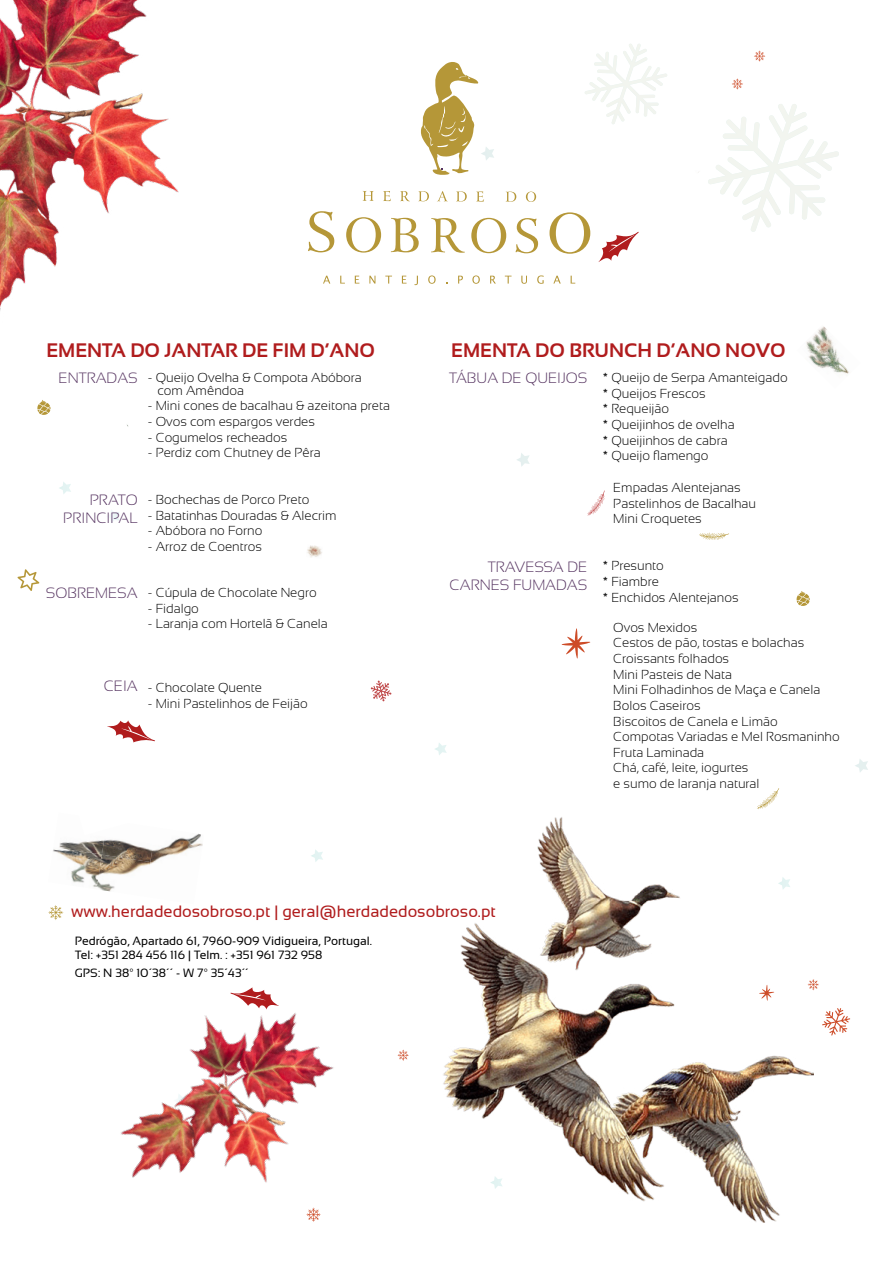
<style>
.page{position:relative;width:893px;height:1263px;background:#fff}
.page>*{position:absolute;margin:0;border:0;box-sizing:border-box;transform-origin:0 0}
.t1{font:700 19.5px "Sansation";color:#b01c1d}
.t2{font:16.35px "Sansation";color:#b01c1d}
.t3{font:300 15px/18px "Sansation";color:#553360;text-align:right}
.t4{font:300 13.05px/15.6px "Sansation";color:#000}
.t5{font:12px/14.4px "Sansation";color:#000}
</style>
<div class="page">
<img style="left:59px;top:840px;width:43px;height:7px">
<img style="left:102px;top:839px;width:48px;height:15px">
<img style="left:150px;top:833px;width:53px;height:29px">
<img style="left:53px;top:847px;width:49px;height:40px">
<img style="left:97px;top:854px;width:53px;height:38px">
<img style="left:145px;top:862px;width:10px;height:30px">
<img style="left:855px;top:759px;width:13px;height:13px">
<img style="left:110px;top:510px;width:9px;height:13px">
<svg style="left:435px;top:743px;width:12px;height:12px"></svg>
<svg style="left:59px;top:482px;width:12px;height:12px"></svg>
<img style="left:517px;top:453px;width:13px;height:14px">
<svg style="left:822px;top:1008px;width:28px;height:27px"></svg>
<img style="left:481px;top:147px;width:13px;height:13px">
<svg style="left:48px;top:905px;width:16px;height:15px"></svg>
<svg style="left:757px;top:788px;width:22px;height:21px"></svg>
<svg style="left:699px;top:532px;width:30px;height:8px"></svg>
<svg style="left:397px;top:1049px;width:12px;height:12px"></svg>
<img style="left:443px;top:817px;width:370px;height:405px">
<svg style="left:308px;top:211px;width:26px;height:41px"></svg>
<svg style="left:346px;top:217px;width:35px;height:36px"></svg>
<svg style="left:391px;top:218px;width:28px;height:34px"></svg>
<svg style="left:431px;top:218px;width:34px;height:35px"></svg>
<svg style="left:471px;top:218px;width:35px;height:35px"></svg>
<svg style="left:515px;top:218px;width:23px;height:35px"></svg>
<svg style="left:549px;top:212px;width:41px;height:42px"></svg>
<svg style="left:363px;top:191px;width:11px;height:10px"></svg>
<svg style="left:383px;top:191px;width:8px;height:10px"></svg>
<svg style="left:400px;top:191px;width:10px;height:10px"></svg>
<svg style="left:418px;top:191px;width:11px;height:10px"></svg>
<svg style="left:438px;top:191px;width:9px;height:10px"></svg>
<svg style="left:456px;top:191px;width:11px;height:11px"></svg>
<svg style="left:476px;top:191px;width:8px;height:11px"></svg>
<svg style="left:506px;top:192px;width:10px;height:10px"></svg>
<svg style="left:526px;top:192px;width:10px;height:10px"></svg>
<svg style="left:323px;top:276px;width:7px;height:8px"></svg>
<svg style="left:340px;top:276px;width:5px;height:8px"></svg>
<svg style="left:355px;top:276px;width:4px;height:8px"></svg>
<svg style="left:369px;top:276px;width:6px;height:8px"></svg>
<svg style="left:385px;top:276px;width:7px;height:8px"></svg>
<svg style="left:402px;top:276px;width:5px;height:8px"></svg>
<svg style="left:415px;top:276px;width:3px;height:9px"></svg>
<svg style="left:428px;top:275px;width:8px;height:9px"></svg>
<svg style="left:458px;top:276px;width:5px;height:8px"></svg>
<svg style="left:472px;top:275px;width:8px;height:9px"></svg>
<svg style="left:490px;top:276px;width:6px;height:8px"></svg>
<svg style="left:505px;top:276px;width:7px;height:8px"></svg>
<svg style="left:521px;top:276px;width:6px;height:8px"></svg>
<svg style="left:537px;top:275px;width:7px;height:9px"></svg>
<svg style="left:553px;top:276px;width:8px;height:8px"></svg>
<svg style="left:571px;top:276px;width:4px;height:8px"></svg>
<svg style="left:420px;top:62px;width:58px;height:113px"></svg>
<svg style="left:807px;top:979px;width:12px;height:11px"></svg>
<svg style="left:754px;top:50px;width:11px;height:12px"></svg>
<svg style="left:732px;top:78px;width:11px;height:12px"></svg>
<svg style="left:598px;top:231px;width:41px;height:31px"></svg>
<svg style="left:562px;top:628px;width:28px;height:31px"></svg>
<svg style="left:18px;top:569px;width:21px;height:22px"></svg>
<img style="left:307px;top:545px;width:15px;height:12px">
<svg style="left:587px;top:490px;width:18px;height:26px"></svg>
<svg style="left:107px;top:720px;width:48px;height:22px"></svg>
<svg style="left:371px;top:680px;width:20px;height:21px"></svg>
<svg style="left:796px;top:591px;width:14px;height:15px"></svg>
<svg style="left:37px;top:400px;width:14px;height:15px"></svg>
<img style="left:121px;top:987px;width:213px;height:235px">
<img style="left:0;top:0;width:179px;height:311px">
<svg style="left:311px;top:850px;width:12px;height:12px"></svg>
<svg style="left:778px;top:877px;width:12px;height:13px"></svg>
<svg style="left:490px;top:1176px;width:13px;height:13px"></svg>
<img style="left:806px;top:326px;width:27px;height:39px">
<img style="left:816px;top:344px;width:33px;height:30px">
<h1 class="t1" style="left:46px;top:339px;width:330px">EMENTA DO JANTAR DE FIM D’ANO</h1>
<h1 class="t1" style="left:451px;top:339px;width:336px">EMENTA DO BRUNCH D’ANO NOVO</h1>
<p class="t3" style="left:59px;top:369px;width:81px">ENTRADAS</p>
<p class="t3" style="left:449px;top:369px;width:140px">TÁBUA DE QUEIJOS</p>
<p class="t4" style="left:157px;top:371px;width:206px;line-height:12.6px;text-indent:-10px">- Queijo Ovelha &amp; Compota Abóbora com Amêndoa</p>
<p class="t4" style="left:148px;top:398px;width:244px">- Mini cones de bacalhau &amp; azeitona preta</p>
<p class="t4" style="left:148px;top:414px;width:168px">- Ovos com espargos verdes</p>
<p class="t4" style="left:148px;top:429px;width:141px">- Cogumelos recheados</p>
<p class="t4" style="left:148px;top:445px;width:174px">- Perdiz com Chutney de Pêra</p>
<p class="t3" style="left:63px;top:491px;width:76px">PRATO<br>PRINCIPAL</p>
<p class="t3" style="left:46px;top:584px;width:93px">SOBREMESA</p>
<p class="t4" style="left:148px;top:492px;width:163px">- Bochechas de Porco Preto</p>
<p class="t4" style="left:148px;top:507px;width:190px">- Batatinhas Douradas &amp; Alecrim</p>
<p class="t4" style="left:148px;top:523px;width:116px">- Abóbora no Forno</p>
<p class="t4" style="left:148px;top:539px;width:116px">- Arroz de Coentros</p>
<p class="t4" style="left:148px;top:585px;width:170px">- Cúpula de Chocolate Negro</p>
<p class="t4" style="left:148px;top:600px;width:52px">- Fidalgo</p>
<p class="t4" style="left:148px;top:616px;width:181px">- Laranja com Hortelã &amp; Canela</p>
<p class="t3" style="left:104px;top:677px;width:36px">CEIA</p>
<p class="t4" style="left:148px;top:680px;width:116px">- Chocolate Quente</p>
<p class="t4" style="left:148px;top:696px;width:161px">- Mini Pastelinhos de Feijão</p>
<p class="t3" style="left:450px;top:557px;width:139px">TRAVESSA DE<br>CARNES FUMADAS</p>
<p class="t4" style="left:603px;top:370px;width:186px">* Queijo de Serpa Amanteigado * Queijos Frescos<br>* Requeijão<br>* Queijinhos de ovelha<br>* Queijinhos de cabra<br>* Queijo flamengo</p>
<p class="t4" style="left:613px;top:480px;width:144px">Empadas Alentejanas<br>Pastelinhos de Bacalhau<br>Mini Croquetes</p>
<p class="t4" style="left:603px;top:558px;width:137px">* Presunto<br>* Fiambre<br>* Enchidos Alentejanos</p>
<p class="t4" style="left:613px;top:619px;width:228px">Ovos Mexidos<br>Cestos de pão, tostas e bolachas<br>Croissants folhados<br>Mini Pasteis de Nata<br>Mini Folhadinhos de Maça e Canela<br>Bolos Caseiros<br>Biscoitos de Canela e Limão<br>Compotas Variadas e Mel Rosmaninho<br>Fruta Laminada<br>Chá, café, leite, iogurtes<br>e sumo de laranja natural</p>
<p class="t2" style="left:71px;top:902px;width:426px">www.herdadedosobroso.pt | geral@herdadedosobroso.pt</p>
<p class="t5" style="left:75px;top:934px;width:299px">Pedrógão, Apartado 61, 7960-909 Vidigueira, Portugal.<br>Tel: +351 284 456 116 | Telm. : +351 961 732 958</p>
<p class="t5" style="left:75px;top:965px;width:176px">GPS: N 38º 10´38´´ - W 7º 35´43´´</p>
</div>
